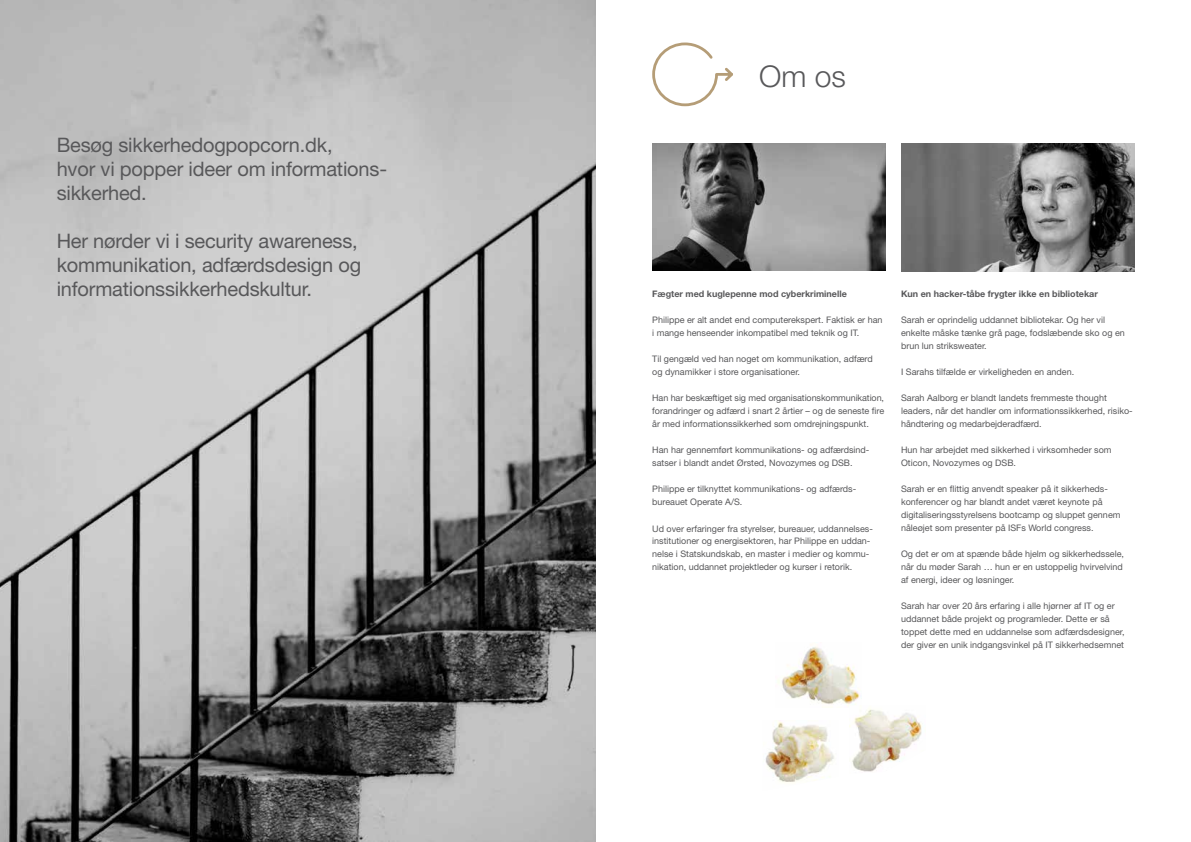
<style>
.page{position:relative;width:1191px;height:842px;background:#fff}
.page>*{position:absolute;margin:0;border:0;box-sizing:border-box;transform-origin:0 0}
.t1{font:300 30px "Helvetica Neue LT Pro";color:#58585a}
.t2{font:20px/24px "Helvetica Neue LT Pro";letter-spacing:-.01em;color:#58585a}
.t3{font:9px/13px "Helvetica Neue LT Pro";color:#58585a}
.t4{font:700 9px "Helvetica Neue LT Pro";color:#58585a}
</style>
<div class="page">
<img style="left:0;top:0;width:595px;height:842px">
<svg style="left:652px;top:42px;width:81px;height:65px"></svg>
<img style="left:778px;top:646px;width:82px;height:60px">
<img style="left:765px;top:721px;width:70px;height:61px">
<img style="left:849px;top:705px;width:73px;height:67px">
<img style="left:652px;top:143px;width:233px;height:128px">
<img style="left:901px;top:143px;width:233px;height:128px">
<h2 class="t2" style="left:57px;top:132px;width:332px">Besøg sikkerhedogpopcorn.dk,<br>hvor vi popper ideer om informations&shy;sikkerhed.</h2>
<h2 class="t2" style="left:57px;top:228px;width:306px">Her nørder vi i security awareness, kommunikation, adfærdsdesign og informationssikkerhedskultur.</h2>
<h1 class="t1" style="left:759px;top:58px;width:88px">Om os</h1>
<p class="t4" style="left:652px;top:289px;width:196px">Fægter med kuglepenne mod cyberkriminelle</p>
<p class="t3" style="left:652px;top:314px;width:232px">Philippe er alt andet end computerekspert. Faktisk er han i mange henseender inkompatibel med teknik og IT.</p>
<p class="t3" style="left:652px;top:353px;width:222px">Til gengæld ved han noget om kommunikation, adfærd og dynamikker i store organisationer.</p>
<p class="t3" style="left:652px;top:392px;width:234px;text-align:justify">Han har beskæftiget sig med organisationskommunikation, forandringer og adfærd i snart 2 årtier – og de seneste fire år med informationssikkerhed som omdrejningspunkt.</p>
<p class="t3" style="left:652px;top:444px;width:219px">Han har gennemført kommunikations- og adfærdsind&shy;satser i blandt andet Ørsted, Novozymes og DSB.</p>
<p class="t3" style="left:652px;top:483px;width:205px">Philippe er tilknyttet kommunikations- og adfærds&shy;bureauet Operate A/S.</p>
<p class="t3" style="left:652px;top:522px;width:222px">Ud over erfaringer fra styrelser, bureauer, uddannelses&shy;institutioner og energisektoren, har Philippe en uddan&shy;nelse i Statskundskab, en master i medier og kommu&shy;nikation, uddannet projektleder og kurser i retorik.</p>
<p class="t4" style="left:901px;top:289px;width:198px">Kun en hacker-tåbe frygter ikke en bibliotekar</p>
<p class="t3" style="left:901px;top:314px;width:225px">Sarah er oprindelig uddannet bibliotekar. Og her vil enkelte måske tænke grå page, fodslæbende sko og en brun lun striksweater.</p>
<p class="t3" style="left:901px;top:366px;width:175px">I Sarahs tilfælde er virkeligheden en anden.</p>
<p class="t3" style="left:901px;top:392px;width:233px">Sarah Aalborg er blandt landets fremmeste thought leaders, når det handler om informationssikkerhed, risiko&shy;håndtering og medarbejderadfærd.</p>
<p class="t3" style="left:901px;top:444px;width:212px">Hun har arbejdet med sikkerhed i virksomheder som<br>Oticon, Novozymes og DSB.</p>
<p class="t3" style="left:901px;top:483px;width:221px">Sarah er en flittig anvendt speaker på it sikkerheds&shy;konferencer og har blandt andet været keynote på digitaliseringsstyrelsens bootcamp og sluppet gennem nåleøjet som presenter på ISFs World congress.</p>
<p class="t3" style="left:901px;top:548px;width:224px">Og det er om at spænde både hjelm og sikkerhedssele, når du møder Sarah … hun er en ustoppelig hvirvelvind af energi, ideer og løsninger.</p>
<p class="t3" style="left:901px;top:600px;width:225px">Sarah har over 20 års erfaring i alle hjørner af IT og er uddannet både projekt og programleder. Dette er så toppet dette med en uddannelse som adfærdsdesigner, der giver en unik indgangsvinkel på IT sikkerhedsemnet</p>
</div>
